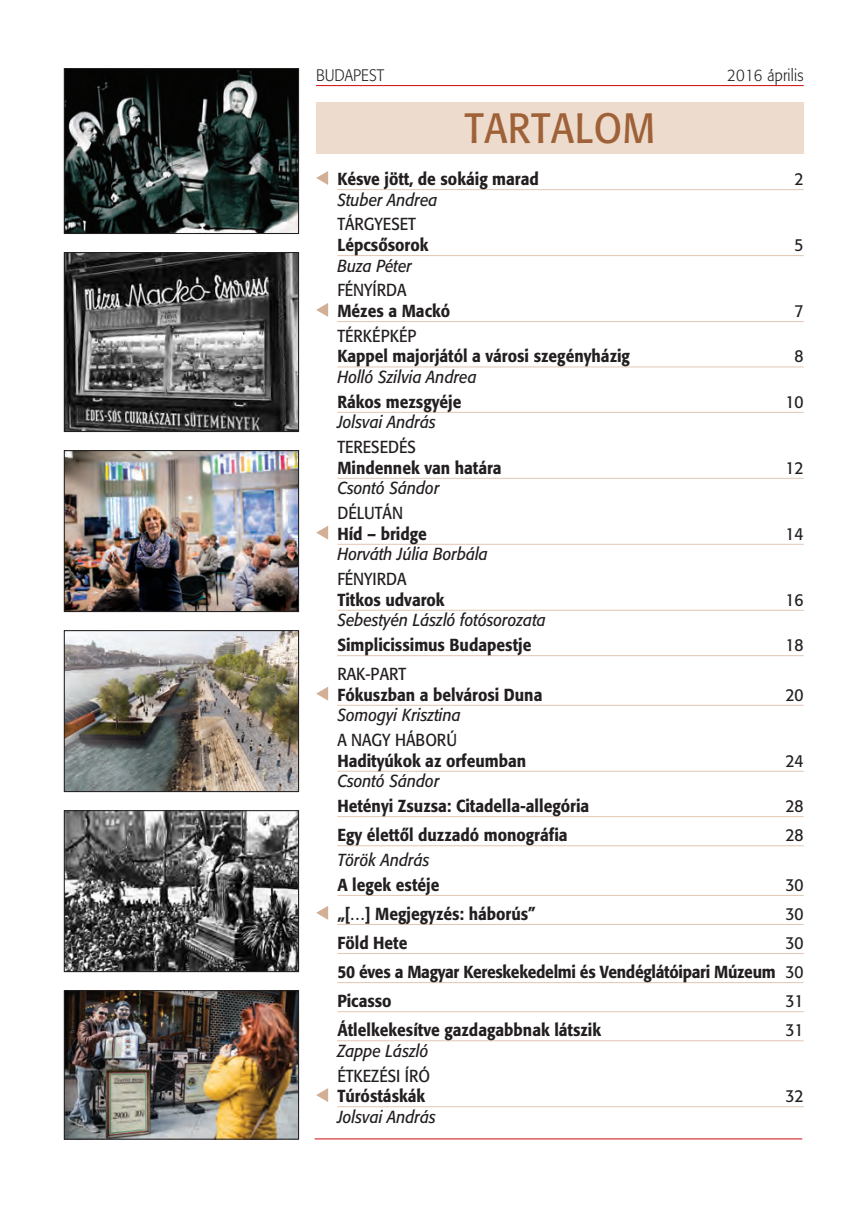
<style>
.page{position:relative;width:859px;height:1212px;background:#fff}
.page>*{position:absolute;margin:0;border:0;box-sizing:border-box;transform-origin:0 0}
.t1{font:42px "Formata Reg HU";letter-spacing:.02em;color:#9f6137;scale:.9 1}
.CIKK_címe{font:17.25px "Formata Medium HU";color:#231f20;scale:.9 1}
.CIKK_szerző{font:17.25px "Formata Reg Italic HU";color:#231f20;scale:.9 1}
.CIKK_FEJEZET{font:17.25px "Formata Reg HU";color:#231f20;scale:.9 1}
.CIKK_címe-2{font:17.25px "Formata Medium HU";letter-spacing:-.02em;color:#231f20;scale:.9 1}
.CIKK_címe-3{font:17.25px "Formata Reg HU";color:#231f20;scale:.9 1}
.t2{font:16.5px "Formata Lite HU";letter-spacing:.015em;color:#231f20;scale:.9 1}
.s1{font-family:"Formata Reg HU"}
</style>
<div class="page">
<hr style="left:858px;top:0;width:1px;height:1212px;background:#eddbcd">
<hr style="left:337px;top:189px;width:467px;height:1px;background:#e0c6b3">
<hr style="left:337px;top:255px;width:467px;height:1px;background:#e0c6b3">
<hr style="left:337px;top:321px;width:467px;height:1px;background:#e0c6b3">
<hr style="left:337px;top:367px;width:467px;height:1px;background:#e0c6b3">
<hr style="left:337px;top:412px;width:467px;height:1px;background:#e0c6b3">
<hr style="left:337px;top:478px;width:467px;height:1px;background:#e0c6b3">
<hr style="left:337px;top:544px;width:467px;height:1px;background:#e0c6b3">
<hr style="left:337px;top:610px;width:467px;height:1px;background:#e0c6b3">
<hr style="left:337px;top:655px;width:467px;height:1px;background:#e0c6b3">
<hr style="left:337px;top:705px;width:467px;height:1px;background:#e0c6b3">
<hr style="left:337px;top:771px;width:467px;height:1px;background:#e0c6b3">
<hr style="left:337px;top:816px;width:467px;height:1px;background:#e0c6b3">
<hr style="left:337px;top:845px;width:467px;height:1px;background:#e0c6b3">
<hr style="left:337px;top:895px;width:467px;height:1px;background:#e0c6b3">
<hr style="left:337px;top:924px;width:467px;height:1px;background:#e0c6b3">
<hr style="left:337px;top:953px;width:467px;height:1px;background:#e0c6b3">
<hr style="left:337px;top:982px;width:467px;height:1px;background:#e0c6b3">
<hr style="left:337px;top:1011px;width:467px;height:1px;background:#e0c6b3">
<hr style="left:337px;top:1040px;width:467px;height:1px;background:#e0c6b3">
<hr style="left:337px;top:1106px;width:467px;height:1px;background:#e0c6b3">
<svg style="left:316px;top:171px;width:12px;height:14px"></svg>
<svg style="left:316px;top:303px;width:12px;height:14px"></svg>
<svg style="left:316px;top:526px;width:12px;height:14px"></svg>
<svg style="left:316px;top:687px;width:12px;height:14px"></svg>
<svg style="left:316px;top:906px;width:12px;height:14px"></svg>
<svg style="left:316px;top:1088px;width:12px;height:14px"></svg>
<hr style="left:315px;top:1138px;width:487px;height:1px;background:#cd151d">
<hr style="left:316px;top:85px;width:488px;height:1px;background:#cd151d">
<div style="left:316px;top:102px;width:488px;height:51px;background:#eddbcd"></div>
<img style="left:66px;top:254px;width:231px;height:176px">
<div style="left:64px;top:252px;width:235px;height:180px;border:1px solid #231f20"></div>
<img style="left:66px;top:70px;width:231px;height:162px">
<div style="left:64px;top:68px;width:235px;height:166px;border:1px solid #231f20"></div>
<img style="left:66px;top:452px;width:231px;height:158px">
<div style="left:64px;top:450px;width:235px;height:162px;border:1px solid #231f20"></div>
<img style="left:66px;top:632px;width:231px;height:158px">
<div style="left:64px;top:630px;width:235px;height:162px;border:1px solid #231f20"></div>
<img style="left:66px;top:812px;width:231px;height:158px">
<div style="left:64px;top:810px;width:235px;height:162px;border:1px solid #231f20"></div>
<img style="left:66px;top:992px;width:231px;height:146px">
<div style="left:64px;top:990px;width:235px;height:150px;border:1px solid #231f20"></div>
<p class="t2" style="left:316px;top:66px;width:77px">BUDAPEST</p>
<p class="t2" style="left:727px;top:66px;width:86px">2016 április</p>
<p class="t1" style="left:465px;top:102px;width:213px">TARTALOM</p>
<p class="CIKK_címe" style="left:337px;top:168px;width:225px">Késve jött, de sokáig marad</p>
<p class="CIKK_címe-3" style="left:795px;top:168px;width:12px">2</p>
<p class="CIKK_szerző" style="left:337px;top:189px;width:113px">Stuber Andrea</p>
<p class="CIKK_FEJEZET" style="left:337px;top:214px;width:89px">TÁRGYESET</p>
<p class="CIKK_címe" style="left:337px;top:234px;width:103px">Lépcsősorok</p>
<p class="CIKK_címe-3" style="left:795px;top:234px;width:12px">5</p>
<p class="CIKK_szerző" style="left:337px;top:255px;width:85px">Buza Péter</p>
<p class="CIKK_FEJEZET" style="left:337px;top:280px;width:78px">FÉNYÍRDA</p>
<p class="CIKK_címe" style="left:337px;top:300px;width:127px">Mézes a Mackó</p>
<p class="CIKK_címe-3" style="left:795px;top:300px;width:12px">7</p>
<p class="CIKK_FEJEZET" style="left:337px;top:325px;width:90px">TÉRKÉPKÉP</p>
<p class="CIKK_címe" style="left:337px;top:346px;width:327px">Kappel majorjától a városi szegényházig</p>
<p class="CIKK_címe-3" style="left:795px;top:346px;width:12px">8</p>
<p class="CIKK_szerző" style="left:337px;top:366px;width:156px">Holló Szilvia Andrea</p>
<p class="CIKK_címe" style="left:337px;top:391px;width:139px">Rákos mezsgyéje</p>
<p class="CIKK_címe-3" style="left:786px;top:391px;width:22px">10</p>
<p class="CIKK_szerző" style="left:337px;top:412px;width:111px">Jolsvai András</p>
<p class="CIKK_FEJEZET" style="left:337px;top:437px;width:89px">TERESEDÉS</p>
<p class="CIKK_címe" style="left:337px;top:457px;width:184px">Mindennek van határa</p>
<p class="CIKK_címe-3" style="left:786px;top:457px;width:22px">12</p>
<p class="CIKK_szerző" style="left:337px;top:478px;width:115px">Csontó Sándor</p>
<p class="CIKK_FEJEZET" style="left:337px;top:502px;width:74px">DÉLUTÁN</p>
<p class="CIKK_címe" style="left:337px;top:523px;width:101px">Híd – bridge</p>
<p class="CIKK_címe-3" style="left:786px;top:523px;width:22px">14</p>
<p class="CIKK_szerző" style="left:337px;top:544px;width:169px">Horváth Júlia Borbála</p>
<p class="CIKK_FEJEZET" style="left:337px;top:568px;width:78px">FÉNYIRDA</p>
<p class="CIKK_címe" style="left:337px;top:589px;width:121px">Titkos udvarok</p>
<p class="CIKK_címe-3" style="left:786px;top:589px;width:22px">16</p>
<p class="CIKK_szerző" style="left:337px;top:610px;width:233px">Sebestyén László fotósorozata</p>
<p class="CIKK_címe" style="left:337px;top:634px;width:217px">Simplicissimus Budapestje</p>
<p class="CIKK_címe-3" style="left:786px;top:634px;width:22px">18</p>
<p class="CIKK_FEJEZET" style="left:337px;top:663px;width:78px">RAK-PART</p>
<p class="CIKK_címe" style="left:337px;top:684px;width:229px">Fókuszban a belvárosi Duna</p>
<p class="CIKK_címe-3" style="left:786px;top:684px;width:22px">20</p>
<p class="CIKK_szerző" style="left:337px;top:705px;width:139px">Somogyi Krisztina</p>
<p class="CIKK_FEJEZET" style="left:337px;top:729px;width:134px">A NAGY HÁBORÚ</p>
<p class="CIKK_címe" style="left:337px;top:750px;width:211px">Hadityúkok az orfeumban</p>
<p class="CIKK_címe-3" style="left:786px;top:750px;width:22px">24</p>
<p class="CIKK_szerző" style="left:337px;top:771px;width:115px">Csontó Sándor</p>
<p class="CIKK_címe" style="left:337px;top:795px;width:281px">Hetényi Zsuzsa: Citadella-allegória</p>
<p class="CIKK_címe-3" style="left:786px;top:795px;width:22px">28</p>
<p class="CIKK_címe" style="left:337px;top:824px;width:257px">Egy élettől duzzadó monográfia</p>
<p class="CIKK_címe-3" style="left:786px;top:824px;width:22px">28</p>
<p class="CIKK_szerző" style="left:337px;top:849px;width:104px">Török András</p>
<p class="CIKK_címe" style="left:337px;top:874px;width:115px">A legek estéje</p>
<p class="CIKK_címe-3" style="left:786px;top:874px;width:22px">30</p>
<p class="CIKK_címe" style="left:337px;top:903px;width:222px">„[…] Megjegyzés: háborús”</p>
<p class="CIKK_címe-3" style="left:786px;top:903px;width:22px">30</p>
<p class="CIKK_címe" style="left:337px;top:932px;width:79px">Föld Hete</p>
<p class="CIKK_címe-3" style="left:786px;top:932px;width:22px">30</p>
<p class="CIKK_címe-2" style="left:337px;top:961px;width:520px">50 éves a Magyar Kereskekedelmi és Vendéglátóipari Múzeum <span class="s1">30</span></p>
<p class="CIKK_címe" style="left:337px;top:990px;width:62px">Picasso</p>
<p class="CIKK_címe-3" style="left:786px;top:990px;width:22px">31</p>
<p class="CIKK_címe" style="left:337px;top:1019px;width:295px">Átlelkekesítve gazdagabbnak látszik</p>
<p class="CIKK_címe-3" style="left:786px;top:1019px;width:22px">31</p>
<p class="CIKK_szerző" style="left:337px;top:1040px;width:103px">Zappe László</p>
<p class="CIKK_FEJEZET" style="left:337px;top:1065px;width:105px">ÉTKEZÉSI ÍRÓ</p>
<p class="CIKK_címe" style="left:337px;top:1085px;width:99px">Túróstáskák</p>
<p class="CIKK_címe-3" style="left:786px;top:1085px;width:22px">32</p>
<p class="CIKK_szerző" style="left:337px;top:1106px;width:111px">Jolsvai András</p>
</div>
